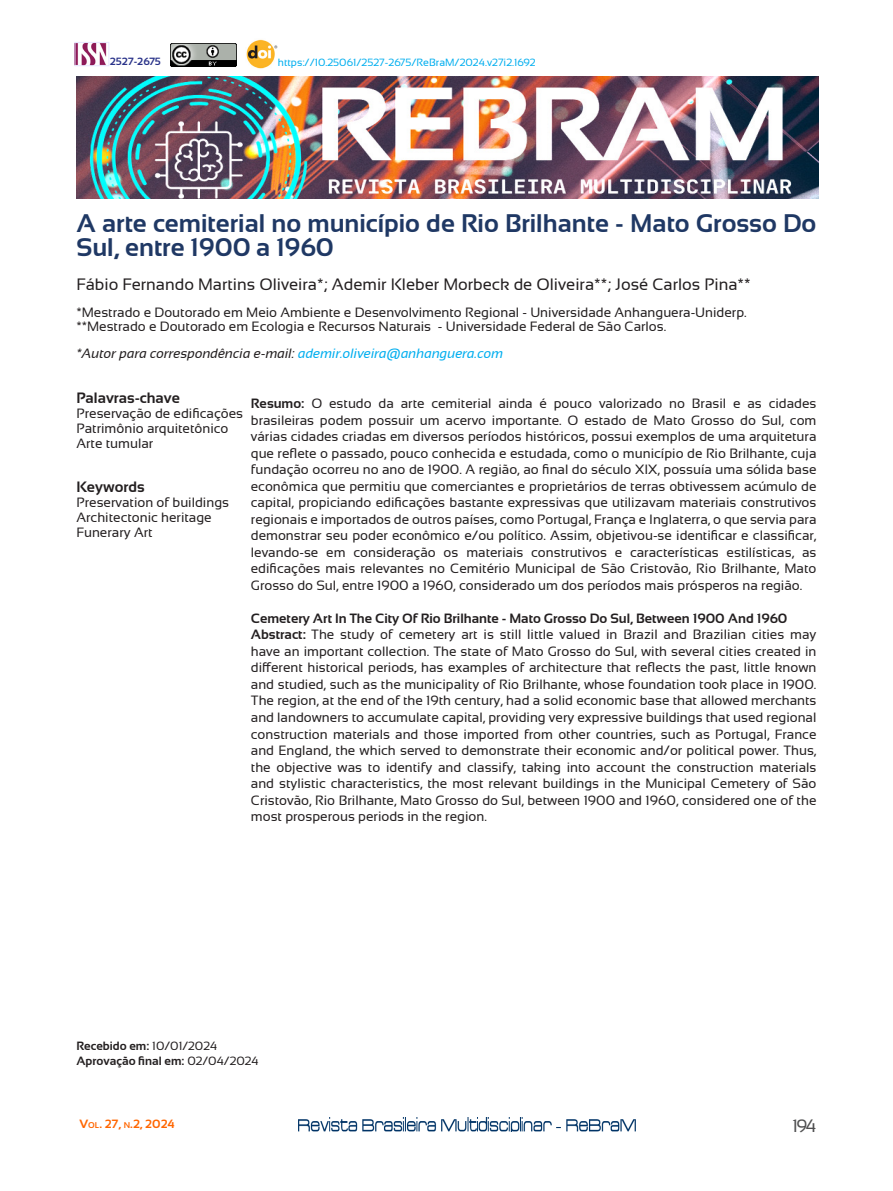
<style>
.page{position:relative;width:893px;height:1191px;background:#fff}
.page>*{position:absolute;margin:0;border:0;box-sizing:border-box;transform-origin:0 0}
.Parágrafo_básico_-_titulo{font:700 25.5px/24px "Sansation";color:#1f3864}
.t1{font:18px "Sansation";color:#4f4f50}
.resumo{font:16.5px "Sansation";color:#231f20}
.tITULACAO{font:700 15px "Sansation";color:#231f20}
.tITULACAO-2{font:13.5px/16.5px "Sansation";color:#231f20;text-align:justify}
.t2{font:700 13.5px "Sansation";color:#231f20}
.tITULACAO-3{font:italic 13.5px "Sansation";color:#231f20}
.tITULACAO-4{font:700 12px "Sansation";color:#231f20}
.t3{font:700 12px "Sansation";color:#f60}
.Corpo_do_texto{font:10.5px "Sansation";color:#00aeef}
.t4{font:700 10.5px "Sansation";color:#293289}
.s1{color:#00aeef}
.s2{font-weight:700}
.s3{font-weight:400}
.s4{font-size:8.4px}
</style>
<div class="page">
<img style="left:298px;top:1117px;width:337px;height:14px">
<img style="left:77px;top:44px;width:30px;height:20px">
<div style="left:75px;top:42px;width:34px;height:24px;border:1px solid #e6e6ff"></div>
<img style="left:171px;top:43px;width:66px;height:24px">
<img style="left:246px;top:39px;width:32px;height:30px">
<img style="left:76px;top:76px;width:742px;height:122px">
<p class="t4" style="left:110px;top:55px;width:53px">2527-2675</p>
<p class="Corpo_do_texto" style="left:278px;top:56px;width:259px">https://10.25061/2527-2675/ReBraM/2024.v27i2.1692</p>
<p class="Parágrafo_básico_-_titulo" style="left:76px;top:211px;width:741px">A arte cemiterial no município de Rio Brilhante - Mato Grosso Do<br>Sul, entre 1900 a 1960</p>
<p class="resumo" style="left:76px;top:275px;width:676px">Fábio Fernando Martins Oliveira*; Ademir Kleber Morbeck de Oliveira**; José Carlos Pina**</p>
<p class="tITULACAO-2" style="left:76px;top:304px;width:672px">*Mestrado e Doutorado em Meio Ambiente e Desenvolvimento Regional - Universidade Anhanguera-Uniderp.</p>
<p class="tITULACAO-2" style="left:76px;top:318px;width:591px">**Mestrado e Doutorado em Ecologia e Recursos Naturais - Universidade Federal de São Carlos.</p>
<p class="tITULACAO-3" style="left:76px;top:346px;width:428px">*Autor para correspondência e-mail: <span class="s1">ademir.oliveira@anhanguera.com</span></p>
<p class="tITULACAO" style="left:76px;top:390px;width:105px">Palavras-chave</p>
<p class="tITULACAO-2" style="left:76px;top:405px;width:168px">Preservação de edificações</p>
<p class="tITULACAO-2" style="left:76px;top:420px;width:154px">Patrimônio arquitetônico</p>
<p class="tITULACAO-2" style="left:76px;top:435px;width:78px">Arte tumular</p>
<p class="tITULACAO" style="left:76px;top:478px;width:70px">Keywords</p>
<p class="tITULACAO-2" style="left:76px;top:494px;width:154px">Preservation of buildings</p>
<p class="tITULACAO-2" style="left:76px;top:509px;width:137px">Architectonic heritage</p>
<p class="tITULACAO-2" style="left:76px;top:524px;width:78px">Funerary Art</p>
<p class="tITULACAO-2" style="left:251px;top:395px;width:567px"><span class="s2">Resumo:</span> O estudo da arte cemiterial ainda é pouco valorizado no Brasil e as cidades brasileiras podem possuir um acervo importante. O estado de Mato Grosso do Sul, com várias cidades criadas em diversos períodos históricos, possui exemplos de uma arquitetura que reflete o passado, pouco conhecida e estudada, como o município de Rio Brilhante, cuja fundação ocorreu no ano de 1900. A região, ao final do século XIX, possuía uma sólida base econômica que permitiu que comerciantes e proprietários de terras obtivessem acúmulo de capital, propiciando edificações bastante expressivas que utilizavam materiais construtivos regionais e importados de outros países, como Portugal, França e Inglaterra, o que servia para demonstrar seu poder econômico e/ou político. Assim, objetivou-se identificar e classificar, levando-se em consideração os materiais construtivos e características estilísticas, as edificações mais relevantes no Cemitério Municipal de São Cristovão, Rio Brilhante, Mato Grosso do Sul, entre 1900 a 1960, considerado um dos períodos mais prósperos na região.</p>
<p class="t2" style="left:251px;top:611px;width:538px">Cemetery Art In The City Of Rio Brilhante - Mato Grosso Do Sul, Between 1900 And 1960</p>
<p class="tITULACAO-2" style="left:251px;top:626px;width:567px"><span class="s2">Abstract:</span> The study of cemetery art is still little valued in Brazil and Brazilian cities may have an important collection. The state of Mato Grosso do Sul, with several cities created in different historical periods, has examples of architecture that reflects the past, little known and studied, such as the municipality of Rio Brilhante, whose foundation took place in 1900.<br>The region, at the end of the 19th century, had a solid economic base that allowed merchants and landowners to accumulate capital, providing very expressive buildings that used regional construction materials and those imported from other countries, such as Portugal, France and England, the which served to demonstrate their economic and/or political power. Thus, the objective was to identify and classify, taking into account the construction materials and stylistic characteristics, the most relevant buildings in the Municipal Cemetery of São Cristovão, Rio Brilhante, Mato Grosso do Sul, between 1900 and 1960, considered one of the most prosperous periods in the region.</p>
<p class="tITULACAO-4" style="left:76px;top:1039px;width:142px">Recebido em: <span class="s3">10/01/2024</span></p>
<p class="tITULACAO-4" style="left:76px;top:1054px;width:184px">Aprovação final em: <span class="s3">02/04/2024</span></p>
<p class="t3" style="left:79px;top:1117px;width:97px">V<span class="s4">ol</span>. 27, <span class="s4">n</span>.2, 2024</p>
<h2 class="t1" style="left:792px;top:1116px;width:26px">194</h2>
</div>
